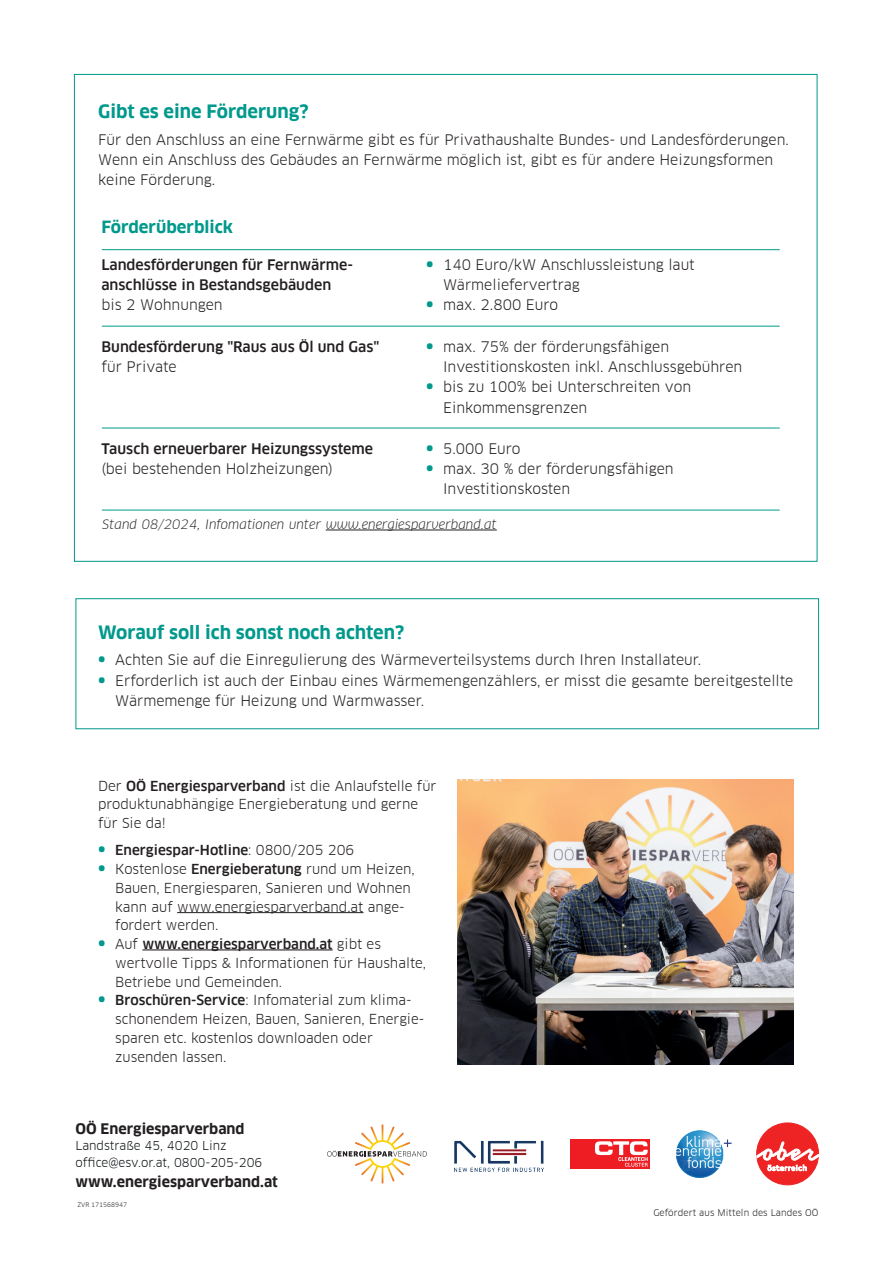
<style>
.page{position:relative;width:893px;height:1263px;background:#fff}
.page>*{position:absolute;margin:0;border:0;box-sizing:border-box;transform-origin:0 0}
.t1{font:700 18px "Clan Offc Pro";color:#00998c}
.t2{font:700 16.5px "Clan Offc Pro";color:#00998c}
.t3{font:14.25px/20.2px "Clan Offc Pro";color:#231f20}
.t4{font:500 14.25px/20.2px "Clan Offc Pro";color:#231f20}
.t5{font:700 14.25px "Clan Offc Pro";color:#231f20}
.t6{font:13.5px/18.8px "Clan Offc Pro";color:#231f20}
.t7{font:500 13.5px "Clan Offc Pro";color:#231f20}
.t8{font:italic 12.75px "Clan Offc Pro";color:#231f20}
.t9{font:12px/16.5px "Clan Offc Pro";color:#0e1214}
.t10{font:9px "Clan Offc Pro";letter-spacing:.01em;color:#231f20}
.t11{font:6.15px "Clan Offc Pro";color:#231f20}
.s1{font-weight:700;font-size:18px;color:#00998c}
.s2{font-weight:500}
.s3{font-weight:400}
</style>
<div class="page">
<div style="left:76px;top:598px;width:743px;height:131px;border:1px solid #00998c"></div>
<svg style="left:757px;top:1123px;width:62px;height:62px"></svg>
<svg style="left:327px;top:1124px;width:100px;height:59px"></svg>
<img style="left:457px;top:780px;width:336px;height:285px">
<hr style="left:177px;top:912px;width:186px;height:1px;background:#231f20">
<hr style="left:142px;top:949px;width:191px;height:1px;background:#231f20">
<hr style="left:326px;top:530px;width:171px;height:1px;background:#231f20">
<hr style="left:102px;top:326px;width:677px;height:1px;background:#00998c">
<hr style="left:102px;top:428px;width:677px;height:1px;background:#00998c">
<hr style="left:102px;top:510px;width:677px;height:1px;background:#00998c">
<hr style="left:102px;top:249px;width:677px;height:1px;background:#00998c">
<img style="left:454px;top:1140px;width:90px;height:32px">
<div style="left:570px;top:1139px;width:80px;height:29px;background:#ee1d23"></div>
<svg style="left:595px;top:1141px;width:53px;height:26px"></svg>
<img style="left:676px;top:1130px;width:55px;height:47px">
<p class="t1" style="left:98px;top:101px;width:212px">Gibt es eine Förderung?</p>
<p class="t3" style="left:98px;top:129px;width:692px">Für den Anschluss an eine Fernwärme gibt es für Privathaushalte Bundes- und Landesförderungen.<br>Wenn ein Anschluss des Gebäudes an Fernwärme möglich ist, gibt es für andere Heizungsformen keine Förderung.</p>
<p class="t2" style="left:101px;top:217px;width:133px">Förderüberblick</p>
<p class="t4" style="left:101px;top:254px;width:253px">Landesförderungen für Fernwärme&shy;anschlüsse in Bestandsgebäuden</p>
<p class="t3" style="left:101px;top:295px;width:123px">bis 2 Wohnungen</p>
<p class="t4" style="left:101px;top:336px;width:279px">Bundesförderung "Raus aus Öl und Gas"</p>
<p class="t3" style="left:101px;top:357px;width:77px">für Private</p>
<p class="t4" style="left:101px;top:438px;width:273px">Tausch erneuerbarer Heizungssysteme</p>
<p class="t3" style="left:101px;top:458px;width:233px">(bei bestehenden Holzheizungen)</p>
<p class="t3" style="left:443px;top:254px;width:253px;text-indent:-17px"><span class="s1">•</span> 140 Euro/kW Anschlussleistung laut<br>Wärmeliefervertrag</p>
<p class="t3" style="left:426px;top:295px;width:134px"><span class="s1">•</span> max. 2.800 Euro</p>
<p class="t3" style="left:443px;top:336px;width:301px;text-indent:-17px"><span class="s1">•</span> max. 75% der förderungsfähigen<br>Investitionskosten inkl. Anschlussgebühren</p>
<p class="t3" style="left:443px;top:377px;width:250px;text-indent:-17px"><span class="s1">•</span> bis zu 100% bei Unterschreiten von<br>Einkommensgrenzen</p>
<p class="t3" style="left:426px;top:438px;width:96px"><span class="s1">•</span> 5.000 Euro</p>
<p class="t3" style="left:443px;top:458px;width:232px;text-indent:-17px"><span class="s1">•</span> max. 30 % der förderungsfähigen<br>Investitionskosten</p>
<p class="t8" style="left:102px;top:517px;width:396px">Stand 08/2024, Infomationen unter www.energiesparverband.at</p>
<p class="t1" style="left:98px;top:622px;width:307px">Worauf soll ich sonst noch achten?</p>
<p class="t3" style="left:98px;top:650px;width:605px"><span class="s1">•</span> Achten Sie auf die Einregulierung des Wärmeverteilsystems durch Ihren Installateur.</p>
<p class="t3" style="left:115px;top:670px;width:680px;text-indent:-17px"><span class="s1">•</span> Erforderlich ist auch der Einbau eines Wärmemengenzählers, er misst die gesamte bereitgestellte<br>Wärmemenge für Heizung und Warmwasser.</p>
<p class="t6" style="left:98px;top:776px;width:340px">Der <span class="s2">OÖ Energiesparverband</span> ist die Anlaufstelle für produktunabhängige Energieberatung und gerne für Sie da!</p>
<p class="t7" style="left:98px;top:842px;width:258px"><span class="s1">•</span> Energiespar-Hotline<span class="s3">: 0800/205 206</span></p>
<p class="t6" style="left:115px;top:860px;width:301px;text-indent:-17px"><span class="s1">•</span> Kostenlose <span class="s2">Energieberatung</span> rund um Heizen, Bauen, Energiesparen, Sanieren und Wohnen kann auf www.energiesparverband.at ange&shy;fordert werden.</p>
<p class="t6" style="left:115px;top:935px;width:312px;text-indent:-17px"><span class="s1">•</span> Auf <span class="s2">www.energiesparverband.at</span> gibt es wertvolle Tipps &amp; Informationen für Haushalte,<br>Betriebe und Gemeinden.</p>
<p class="t6" style="left:115px;top:991px;width:311px;text-indent:-17px"><span class="s1">•</span> <span class="s2">Broschüren-Service</span>: Infomaterial zum klima&shy;schonendem Heizen, Bauen, Sanieren, Energie&shy;sparen etc. kostenlos downloaden oder zusenden lassen.</p>
<p class="t5" style="left:76px;top:1120px;width:171px">OÖ Energiesparverband</p>
<p class="t9" style="left:76px;top:1137px;width:188px">Landstraße 45, 4020 Linz office@esv.or.at, 0800-205-206</p>
<p class="t5" style="left:76px;top:1173px;width:204px">www.energiesparverband.at</p>
<p class="t11" style="left:77px;top:1201px;width:51px">ZVR 171568947</p>
<p class="t10" style="left:653px;top:1207px;width:167px">Gefördert aus Mitteln des Landes OÖ</p>
</div>
